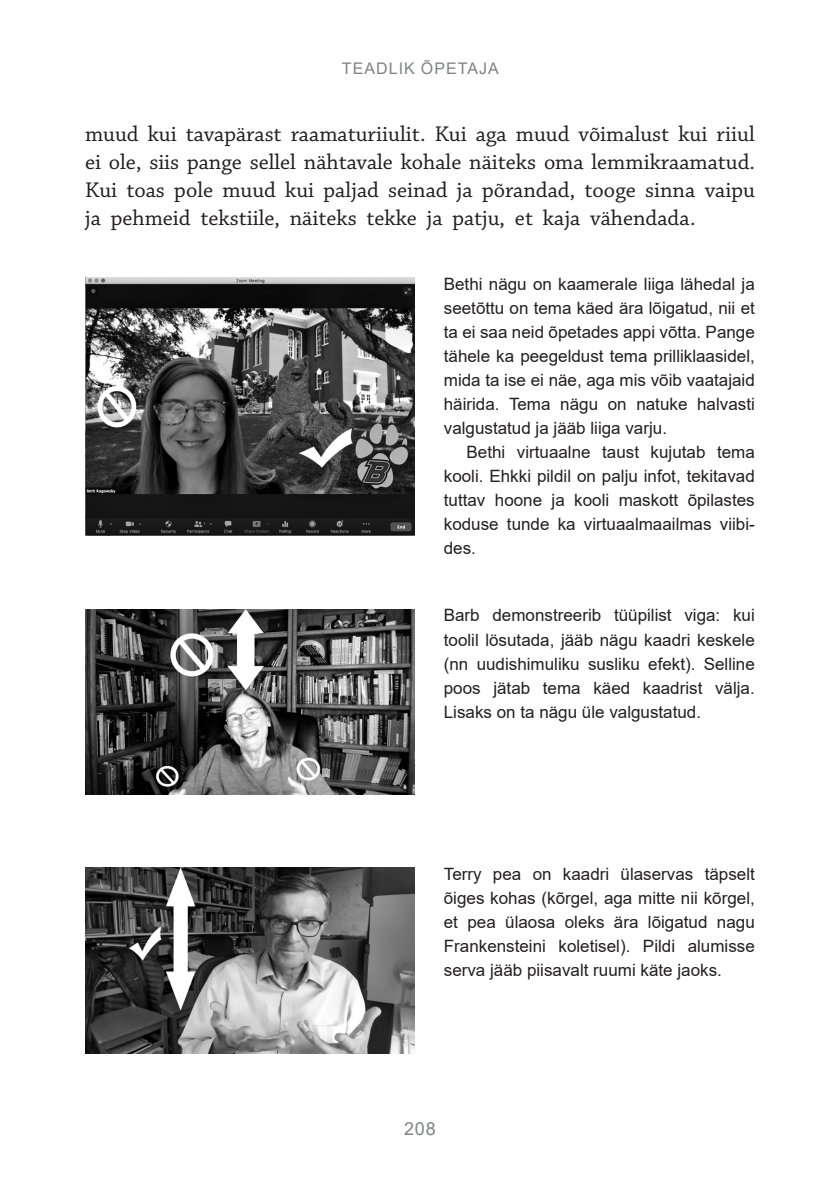
<style>
.page{position:relative;width:840px;height:1191px;background:#fff}
.page>*{position:absolute;margin:0;border:0;box-sizing:border-box;transform-origin:0 0}
.t1{font:22.4px/28px "Chaparral Pro";color:#231f20;text-align:justify}
.t2{font:18px "Arial";color:#808285}
.t3{font:17px/24px "Arial";color:#231f20;text-align:justify}
.t4{font:16px "Arial";letter-spacing:.065em;color:#808285}
</style>
<div class="page">
<img style="left:85px;top:609px;width:329px;height:185px">
<img style="left:85px;top:868px;width:329px;height:185px">
<img style="left:85px;top:278px;width:329px;height:257px">
<p class="t4" style="left:342px;top:57px;width:158px">TEADLIK ÕPETAJA</p>
<p class="t1" style="left:85px;top:121px;width:671px">muud kui tavapärast raamaturiiulit. Kui aga muud võimalust kui riiul ei ole, siis pange sellel nähtavale kohale näiteks oma lemmikraamatud.<br>Kui toas pole muud kui paljad seinad ja põrandad, tooge sinna vaipu ja pehmeid tekstiile, näiteks tekke ja patju, et kaja vähendada.</p>
<p class="t3" style="left:443px;top:272px;width:312px">Bethi nägu on kaamerale liiga lähedal ja seetõttu on tema käed ära lõigatud, nii et ta ei saa neid õpetades appi võtta. Pange tähele ka peegeldust tema prilliklaasidel, mida ta ise ei näe, aga mis võib vaatajaid häirida. Tema nägu on natuke halvasti valgustatud ja jääb liiga varju.</p>
<p class="t3" style="left:443px;top:440px;width:312px;text-indent:23px">Bethi virtuaalne taust kujutab tema kooli. Ehkki pildil on palju infot, tekitavad tuttav hoone ja kooli maskott õpilastes koduse tunde ka virtuaalmaailmas viibi&shy;des.</p>
<p class="t3" style="left:443px;top:603px;width:312px">Barb demonstreerib tüüpilist viga: kui toolil lösutada, jääb nägu kaadri keskele (nn uudishimuliku susliku efekt). Selline poos jätab tema käed kaadrist välja.<br>Lisaks on ta nägu üle valgustatud.</p>
<p class="t3" style="left:443px;top:862px;width:312px">Terry pea on kaadri ülaservas täpselt õiges kohas (kõrgel, aga mitte nii kõrgel, et pea ülaosa oleks ära lõigatud nagu Frankensteini koletisel). Pildi alumisse serva jääb piisavalt ruumi käte jaoks.</p>
<p class="t2" style="left:404px;top:1116px;width:33px">208</p>
</div>
